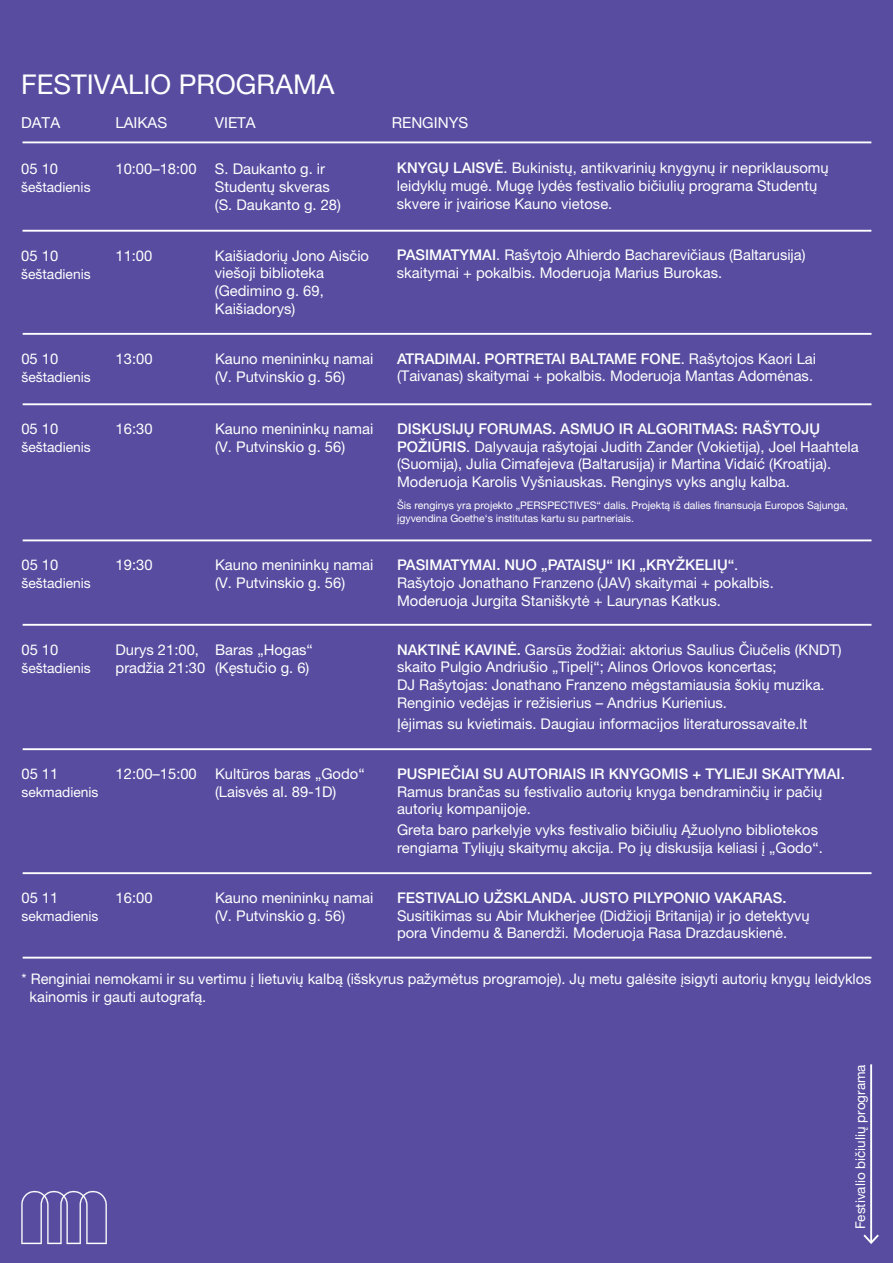
<style>
.page{position:relative;width:893px;height:1263px;background:#574c9f}
.page>*{position:absolute;margin:0;border:0;box-sizing:border-box;transform-origin:0 0}
.t1{font:27.3px "Helvetica Neue LT Pro";color:#fff}
.t2{font:15.15px "Helvetica Neue LT Pro";color:#fff}
.t3{font:14.7px/17.7px "Helvetica Neue LT Pro";color:#fff}
.t4{font:500 14.7px "Helvetica Neue LT Pro";color:#fff}
.t5{font:14.55px/17.5px "Helvetica Neue LT Pro";color:#fff}
.t6{font:13.8px "Helvetica Neue LT Pro";color:#fff}
.t7{font:13.5px "Helvetica Neue LT Pro";color:#fff}
.t8{font:10.5px/12.6px "Helvetica Neue LT Pro";color:#fff}
.s1{font-weight:500}
</style>
<div class="page">
<hr style="left:23px;top:333px;width:848px;height:2px;background:#fff">
<hr style="left:23px;top:403px;width:848px;height:2px;background:#fff">
<hr style="left:23px;top:539px;width:848px;height:2px;background:#fff">
<hr style="left:23px;top:624px;width:848px;height:2px;background:#fff">
<hr style="left:23px;top:748px;width:848px;height:2px;background:#fff">
<hr style="left:23px;top:872px;width:848px;height:2px;background:#fff">
<hr style="left:23px;top:957px;width:848px;height:1px;background:#fff">
<hr style="left:23px;top:141px;width:848px;height:2px;background:#fff">
<hr style="left:23px;top:230px;width:848px;height:2px;background:#fff">
<svg style="left:21px;top:1191px;width:86px;height:53px"></svg>
<hr style="left:870px;top:1064px;width:2px;height:178px;background:#fff">
<svg style="left:863px;top:1234px;width:16px;height:10px"></svg>
<h1 class="t1" style="left:21px;top:68px;width:315px">FESTIVALIO PROGRAMA</h1>
<p class="t2" style="left:21px;top:114px;width:41px">DATA</p>
<p class="t2" style="left:115px;top:114px;width:53px">LAIKAS</p>
<p class="t2" style="left:215px;top:114px;width:42px">VIETA</p>
<p class="t2" style="left:392px;top:114px;width:78px">RENGINYS</p>
<p class="t3" style="left:21px;top:160px;width:38px">05 10</p>
<p class="t6" style="left:21px;top:179px;width:71px">šeštadienis</p>
<p class="t3" style="left:21px;top:246px;width:38px">05 10</p>
<p class="t6" style="left:21px;top:265px;width:71px">šeštadienis</p>
<p class="t3" style="left:21px;top:350px;width:38px">05 10</p>
<p class="t6" style="left:21px;top:369px;width:71px">šeštadienis</p>
<p class="t3" style="left:21px;top:420px;width:38px">05 10</p>
<p class="t6" style="left:21px;top:439px;width:71px">šeštadienis</p>
<p class="t3" style="left:215px;top:160px;width:128px;text-indent:-99px">10:00–18:00 S. Daukanto g. ir<br>Studentų skveras (S. Daukanto g. 28)</p>
<p class="t3" style="left:115px;top:246px;width:38px">11:00</p>
<p class="t3" style="left:215px;top:246px;width:156px">Kaišiadorių Jono Aisčio viešoji biblioteka (Gedimino g. 69,<br>Kaišiadorys)</p>
<p class="t3" style="left:116px;top:350px;width:38px">13:00</p>
<p class="t3" style="left:215px;top:350px;width:160px">Kauno menininkų namai (V. Putvinskio g. 56)</p>
<p class="t3" style="left:116px;top:420px;width:38px">16:30</p>
<p class="t3" style="left:215px;top:420px;width:160px">Kauno menininkų namai (V. Putvinskio g. 56)</p>
<p class="t3" style="left:21px;top:556px;width:38px">05 10</p>
<p class="t6" style="left:21px;top:575px;width:71px">šeštadienis</p>
<p class="t3" style="left:21px;top:640px;width:38px">05 10</p>
<p class="t6" style="left:21px;top:659px;width:71px">šeštadienis</p>
<p class="t3" style="left:116px;top:556px;width:38px">19:30</p>
<p class="t3" style="left:215px;top:556px;width:160px">Kauno menininkų namai (V. Putvinskio g. 56)</p>
<p class="t3" style="left:116px;top:640px;width:91px">Durys 21:00, pradžia 21:30</p>
<p class="t3" style="left:215px;top:640px;width:99px">Baras „Hogas“ (Kęstučio g. 6)</p>
<p class="t3" style="left:21px;top:765px;width:38px">05 11</p>
<p class="t6" style="left:21px;top:784px;width:79px">sekmadienis</p>
<p class="t3" style="left:215px;top:765px;width:151px;text-indent:-99px">12:00–15:00 Kultūros baras „Godo“ (Laisvės al. 89-1D)</p>
<p class="t3" style="left:21px;top:889px;width:38px">05 11</p>
<p class="t6" style="left:21px;top:908px;width:79px">sekmadienis</p>
<p class="t3" style="left:116px;top:889px;width:38px">16:00</p>
<p class="t3" style="left:215px;top:889px;width:160px">Kauno menininkų namai (V. Putvinskio g. 56)</p>
<p class="t3" style="left:397px;top:159px;width:433px"><span class="s1">KNYGŲ LAISVĖ</span>. Bukinistų, antikvarinių knygynų ir nepriklausomų leidyklų mugė. Mugę lydės festivalio bičiulių programa Studentų skvere ir įvairiose Kauno vietose.</p>
<p class="t3" style="left:397px;top:246px;width:410px"><span class="s1">PASIMATYMAI</span>. Rašytojo Alhierdo Bacharevičiaus (Baltarusija) skaitymai + pokalbis. Moderuoja Marius Burokas.</p>
<p class="t3" style="left:397px;top:349px;width:420px"><span class="s1">ATRADIMAI. PORTRETAI BALTAME FONE</span>. Rašytojos Kaori Lai (Taivanas) skaitymai + pokalbis. Moderuoja Mantas Adomėnas.</p>
<p class="t3" style="left:397px;top:420px;width:463px"><span class="s1">DISKUSIJŲ FORUMAS. ASMUO IR ALGORITMAS: RAŠYTOJŲ POŽIŪRIS</span>. Dalyvauja rašytojai Judith Zander (Vokietija), Joel Haahtela (Suomija), Julia Cimafejeva (Baltarusija) ir Martina Vidaić (Kroatija).<br>Moderuoja Karolis Vyšniauskas. Renginys vyks anglų kalba.</p>
<p class="t8" style="left:397px;top:499px;width:452px">Šis renginys yra projekto „PERSPECTIVES“ dalis. Projektą iš dalies finansuoja Europos Sąjunga, įgyvendina Goethe‘s institutas kartu su partneriais.</p>
<p class="t3" style="left:397px;top:556px;width:378px"><span class="s1">PASIMATYMAI. NUO „PATAISŲ“ IKI „KRYŽKELIŲ“</span>.<br>Rašytojo Jonathano Franzeno (JAV) skaitymai + pokalbis.<br>Moderuoja Jurgita Staniškytė + Laurynas Katkus.</p>
<p class="t3" style="left:397px;top:640px;width:446px"><span class="s1">NAKTINĖ KAVINĖ.</span> Garsūs žodžiai: aktorius Saulius Čiučelis (KNDT) skaito Pulgio Andriušio „Tipelį“; Alinos Orlovos koncertas;<br>DJ Rašytojas: Jonathano Franzeno mėgstamiausia šokių muzika.<br>Renginio vedėjas ir režisierius – Andrius Kurienius.</p>
<p class="t3" style="left:397px;top:714px;width:412px">Įėjimas su kvietimais. Daugiau informacijos literaturossavaite.lt</p>
<p class="t4" style="left:397px;top:765px;width:449px">PUSPIEČIAI SU AUTORIAIS IR KNYGOMIS + TYLIEJI SKAITYMAI.</p>
<p class="t3" style="left:397px;top:782px;width:427px">Ramus brančas su festivalio autorių knyga bendraminčių ir pačių autorių kompanijoje.</p>
<p class="t3" style="left:397px;top:821px;width:427px">Greta baro parkelyje vyks festivalio bičiulių Ąžuolyno bibliotekos rengiama Tyliųjų skaitymų akcija. Po jų diskusija keliasi į „Godo“.</p>
<p class="t4" style="left:397px;top:889px;width:391px">FESTIVALIO UŽSKLANDA. JUSTO PILYPONIO VAKARAS.</p>
<p class="t3" style="left:397px;top:906px;width:414px">Susitikimas su Abir Mukherjee (Didžioji Britanija) ir jo detektyvų pora Vindemu &amp; Banerdži. Moderuoja Rasa Drazdauskienė.</p>
<p class="t5" style="left:30px;top:970px;width:843px;text-indent:-8px">* Renginiai nemokami ir su vertimu į lietuvių kalbą (išskyrus pažymėtus programoje). Jų metu galėsite įsigyti autorių knygų leidyklos kainomis ir gauti autografą.</p>
<p class="t7" style="left:852px;top:1229px;width:167px;rotate:-90deg">Festivalio bičiulių programa</p>
</div>
